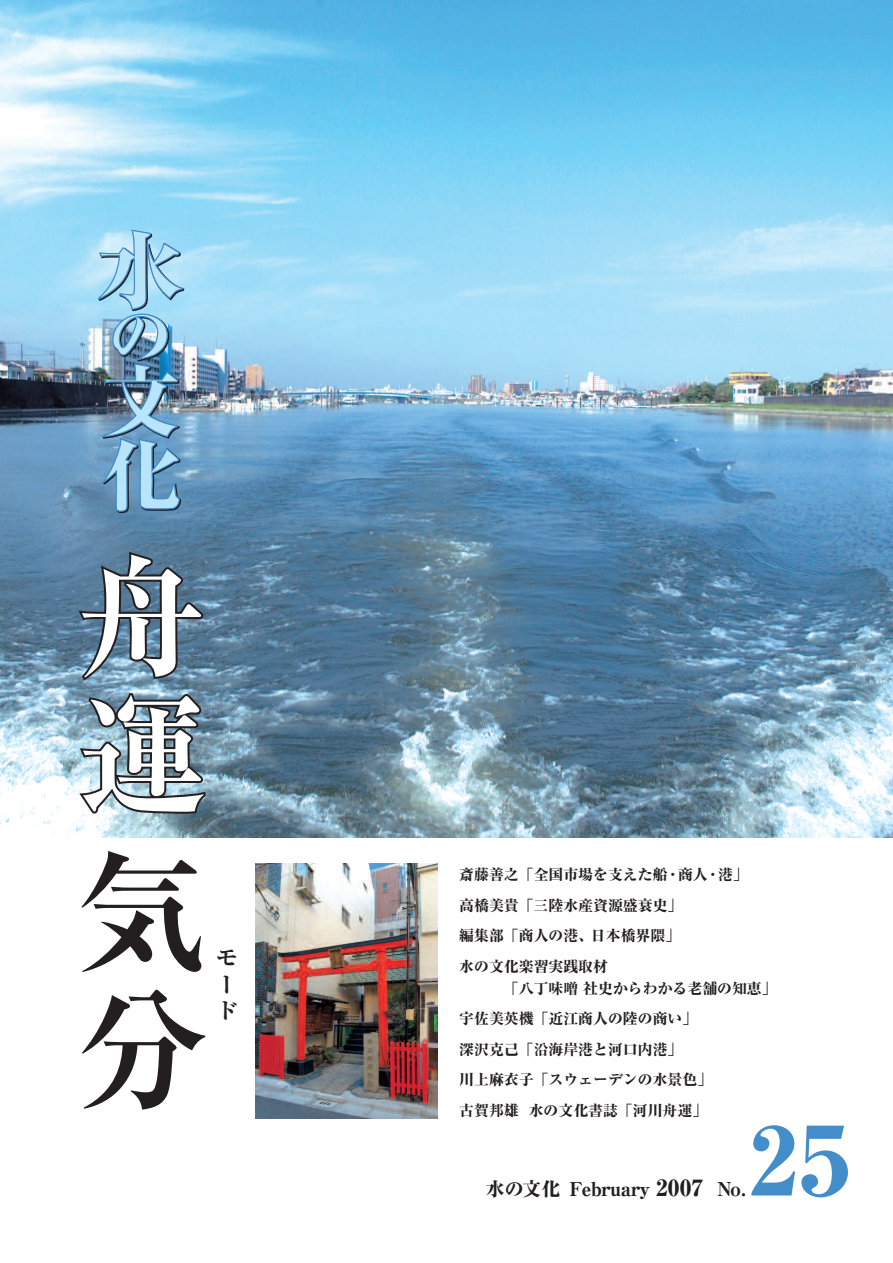
<style>
.page{position:relative;width:893px;height:1263px;background:#fff}
.page>*{position:absolute;margin:0;border:0;box-sizing:border-box;transform-origin:0 0}
.t1{font:700 131.25px/157.5px "Ryumin";color:#231f20}
.t2{font:700 131.25px "Ryumin";color:#fff}
.t3{font:800 97.8px "Ryumin";color:#448dcb}
.t4{font:800 23.4px "Ryumin";color:#231f20}
.t5{font:800 22.2px/26.7px "Ryumin";color:#231f20;text-align:justify}
.t6{font:800 19.2px "Ryumin";letter-spacing:-.035em;color:#231f20}
.t7{font:800 14.85px/30.6px "Ryumin";color:#231f20}
.s1{font-size:99.9px}
</style>
<div class="page">
<img style="left:0;top:0;width:893px;height:838px">
<img style="left:255px;top:863px;width:183px;height:255px">
<img style="left:98px;top:230px;width:86px;height:283px">
<h1 class="t2" style="left:77px;top:537px;width:133px">舟</h1>
<h1 class="t1" style="left:77px;top:673px;width:133px">運気</h1>
<h1 class="t1" style="left:77px;top:968px;width:133px">分</h1>
<h3 class="t5" style="left:216px;top:943px;width:24px">モード</h3>
<p class="t7" style="left:459px;top:858px;width:210px">斎藤善之「全国市場を支えた船</p>
<p class="t7" style="left:459px;top:889px;width:225px">高橋美貴「三陸水産資源盛衰史「</p>
<p class="t7" style="left:591px;top:920px;width:91px">日本橋界隈「</p>
<p class="t7" style="left:678px;top:858px;width:31px">商人</p>
<p class="t7" style="left:718px;top:858px;width:31px">港「</p>
<p class="t7" style="left:665px;top:858px;width:16px">・</p>
<p class="t7" style="left:706px;top:858px;width:16px">・</p>
<p class="t7" style="left:459px;top:920px;width:150px">編集部「商人の港、水の文化楽習実践取材</p>
<p class="t7" style="left:504px;top:972px;width:274px">「八丁味噌社史からわかる老舗の知恵「</p>
<p class="t7" style="left:459px;top:1003px;width:240px">宇佐美英機「近江商人の陸の商い「</p>
<p class="t7" style="left:459px;top:1033px;width:225px">深沢克己「沿海岸港と河口内港「</p>
<p class="t7" style="left:459px;top:1064px;width:254px">川上麻衣子「スウェーデンの水景色「</p>
<p class="t7" style="left:529px;top:1094px;width:180px">水の文化書誌「河川舟運「</p>
<p class="t7" style="left:459px;top:1094px;width:61px">古賀邦雄</p>
<p class="t6" style="left:486px;top:1176px;width:76px">水の文化</p>
<h3 class="t4" style="left:656px;top:1172px;width:48px">2007</h3>
<p class="t6" style="left:569px;top:1176px;width:83px">February</p>
<h2 class="t3" style="left:749px;top:1097px;width:103px">2<span class="s1">5</span></h2>
<p class="t6" style="left:717px;top:1176px;width:31px">No.</p>
</div>
